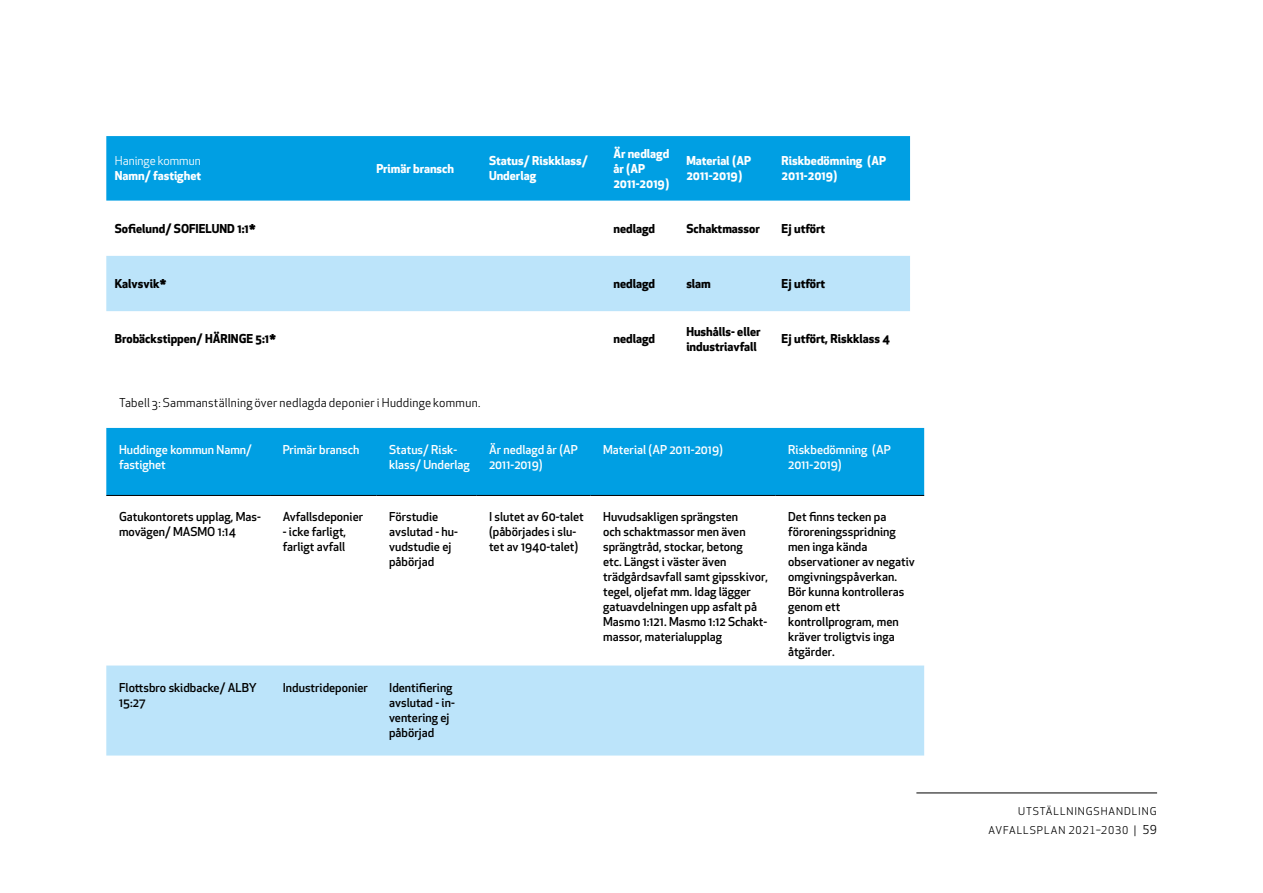
<style>
.page{position:relative;width:1263px;height:893px;background:#fff}
.page>*{position:absolute;margin:0;border:0;box-sizing:border-box;transform-origin:0 0}
.t1{font:500 12px/15px "Apex New";color:#000}
.t2{font:700 12px/15px "Apex New";color:#000}
.t3{font:500 12px/15px "Apex New";color:#fff}
.t4{font:700 12px/15px "Apex New";color:#fff}
.Tabell_mr{font:12px "Apex New";letter-spacing:.02em;color:#000}
.t5{font:10.5px/19.5px "Apex New";letter-spacing:.085em;color:#000;text-align:right}
.s1{font-weight:400}
.s2{font-size:12px}
</style>
<div class="page">
<hr style="left:916px;top:792px;width:241px;height:1px;background:#000">
<div style="left:106px;top:136px;width:804px;height:65px;background:#009fe3"></div>
<div style="left:106px;top:256px;width:804px;height:55px;background:#bce4fa"></div>
<div style="left:106px;top:428px;width:818px;height:67px;background:#009fe3"></div>
<div style="left:106px;top:665px;width:818px;height:90px;background:#bce4fa"></div>
<hr style="left:106px;top:495px;width:164px;height:1px;background:#000">
<hr style="left:270px;top:495px;width:106px;height:1px;background:#000">
<hr style="left:376px;top:495px;width:100px;height:1px;background:#000">
<hr style="left:476px;top:495px;width:114px;height:1px;background:#000">
<hr style="left:590px;top:495px;width:185px;height:1px;background:#000">
<hr style="left:775px;top:495px;width:149px;height:1px;background:#000">
<p class="t4" style="left:115px;top:153px;width:88px"><span class="s1">Haninge kommun<br></span>Namn/ fastighet</p>
<p class="t4" style="left:376px;top:160px;width:79px">Primär bransch</p>
<p class="t4" style="left:489px;top:153px;width:100px">Status/ Riskklass/<br>Underlag</p>
<p class="t4" style="left:613px;top:145px;width:57px">Är nedlagd år (AP<br>2011-2019)</p>
<p class="t4" style="left:686px;top:153px;width:66px">Material (AP<br>2011-2019)</p>
<p class="t4" style="left:781px;top:153px;width:106px">Riskbedömning (AP<br>2011-2019)</p>
<p class="t2" style="left:115px;top:220px;width:143px">Sofielund/ SOFIELUND 1:1*</p>
<p class="t2" style="left:613px;top:220px;width:43px">nedlagd</p>
<p class="t2" style="left:686px;top:220px;width:75px">Schaktmassor</p>
<p class="t2" style="left:781px;top:220px;width:45px">Ej utfört</p>
<p class="t2" style="left:115px;top:276px;width:53px">Kalvsvik*</p>
<p class="t2" style="left:613px;top:276px;width:43px">nedlagd</p>
<p class="t2" style="left:686px;top:276px;width:26px">slam</p>
<p class="t2" style="left:781px;top:276px;width:45px">Ej utfört</p>
<p class="t2" style="left:115px;top:331px;width:163px">Brobäckstippen/ HÄRINGE 5:1*</p>
<p class="t2" style="left:613px;top:331px;width:43px">nedlagd</p>
<p class="t2" style="left:686px;top:323px;width:76px">Hushålls- eller industriavfall</p>
<p class="t2" style="left:781px;top:331px;width:110px">Ej utfört, Riskklass 4</p>
<p class="Tabell_mr" style="left:119px;top:395px;width:363px">Tabell 3: Sammanställning över nedlagda deponier i Huddinge kommun.</p>
<p class="t3" style="left:119px;top:442px;width:134px">Huddinge kommun Namn/ fastighet</p>
<p class="t3" style="left:283px;top:442px;width:78px">Primär bransch</p>
<p class="t3" style="left:389px;top:442px;width:82px">Status/ Risk&shy;klass/ Underlag</p>
<p class="t3" style="left:489px;top:442px;width:90px">Är nedlagd år (AP<br>2011-2019)</p>
<p class="t3" style="left:603px;top:442px;width:121px">Material (AP 2011-2019)</p>
<p class="t3" style="left:788px;top:442px;width:104px">Riskbedömning (AP<br>2011-2019)</p>
<p class="t1" style="left:119px;top:509px;width:143px">Gatukontorets upplag, Mas&shy;movägen/ MASMO 1:14</p>
<p class="t1" style="left:283px;top:509px;width:82px">Avfallsdeponier</p>
<p class="t1" style="left:283px;top:524px;width:65px">- icke farligt, farligt avfall</p>
<p class="t1" style="left:389px;top:509px;width:70px">Förstudie avslutad - hu&shy;vudstudie ej påbörjad</p>
<p class="t1" style="left:489px;top:509px;width:96px">I slutet av 60-talet (påbörjades i slu&shy;tet av 1940-talet)</p>
<p class="t1" style="left:603px;top:509px;width:166px">Huvudsakligen sprängsten<br>och schaktmassor men även sprängtråd, stockar, betong<br>etc. Längst i väster även trädgårdsavfall samt gipsskivor, tegel, oljefat mm. Idag lägger gatuavdelningen upp asfalt på<br>Masmo 1:121. Masmo 1:12 Schakt&shy;massor, materialupplag</p>
<p class="t1" style="left:788px;top:509px;width:128px">Det finns tecken på föroreningsspridning men inga kända observationer av negativ omgivningspåverkan.<br>Bör kunna kontrolleras genom ett kontrollprogram, men kräver troligtvis inga åtgärder.</p>
<p class="t1" style="left:119px;top:679px;width:139px">Flottsbro skidbacke/ ALBY<br>15:27</p>
<p class="t1" style="left:283px;top:679px;width:87px">Industrideponier</p>
<p class="t1" style="left:389px;top:679px;width:67px">Identifiering avslutad - in&shy;ventering ej påbörjad</p>
<p class="t5" style="left:988px;top:801px;width:170px">UTSTÄLLNINGSHANDLING<br>AVFALLSPLAN 2021–2030 | <span class="s2">59</span></p>
</div>
